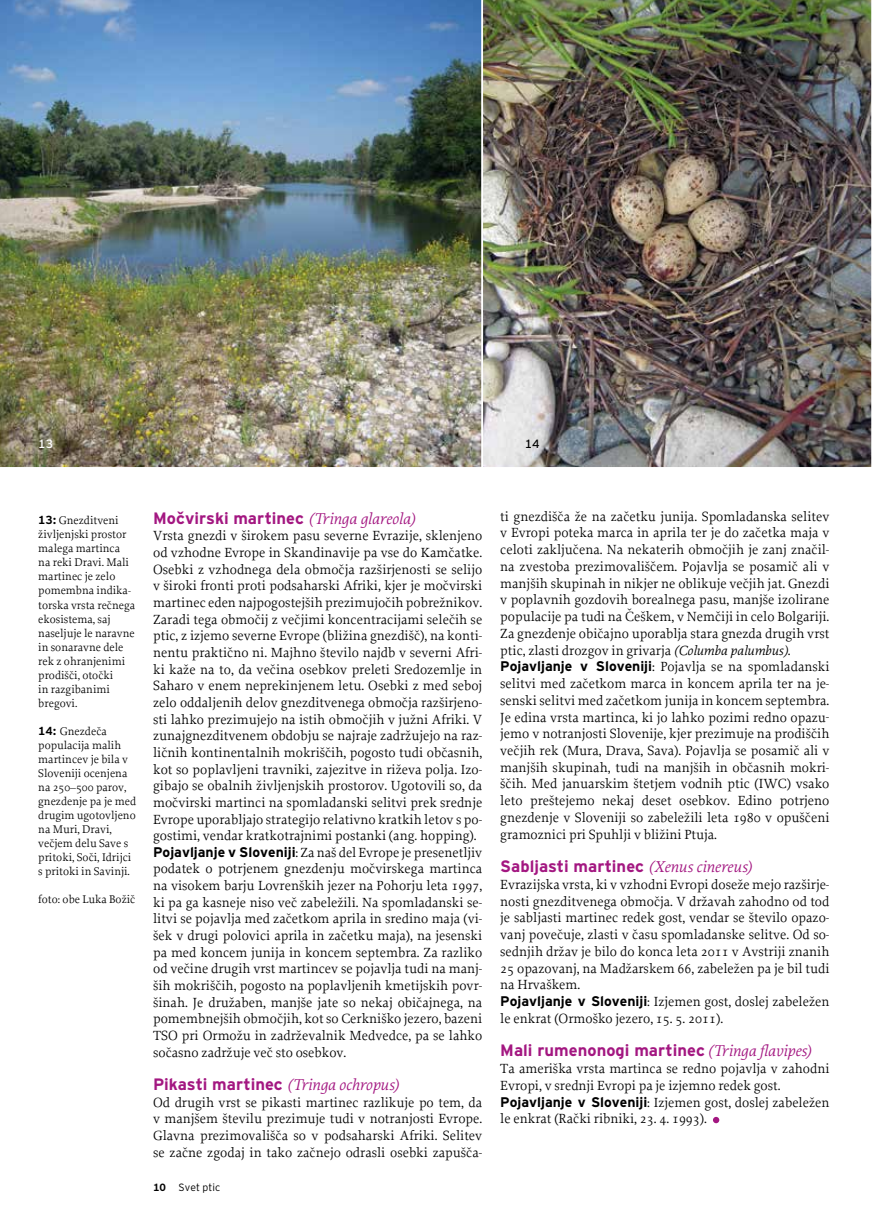
<style>
.page{position:relative;width:872px;height:1212px;background:#fff}
.page>*{position:absolute;margin:0;border:0;box-sizing:border-box;transform-origin:0 0}
.t1{font:700 16.5px "Interstate Bold Mono CE";letter-spacing:.005em;color:#a31781}
.t2{font:italic 16.5px "Proforma Book Italic CE";letter-spacing:-.005em;color:#a31781}
.t3{font:13.95px/16.6px "Proforma";color:#000}
.t4{font:500 12px "Interstate Regular Mono CE";color:#fff}
.t5{font:500 12px "Interstate Regular Mono CE";color:#000}
.t6{font:11.7px/14.1px "Proforma";color:#000}
.t7{font:300 10.5px "Interstate Light Mono CE";color:#000}
.s1{font-family:"Interstate Bold Mono CE";font-weight:700}
.s2{font-family:"Proforma Book Italic CE";font-weight:400;font-style:italic}
.s3{font-family:"Interstate Bold Mono CE";font-weight:700;font-style:normal}
.s4{font-family:"Proforma Book Italic CE";font-style:italic}
</style>
<div class="page">
<svg style="left:713px;top:1117px;width:6px;height:6px"></svg>
<img style="left:0;top:0;width:481px;height:467px">
<img style="left:481px;top:0;width:391px;height:467px">
<p class="t4" style="left:38px;top:437px;width:16px">13</p>
<p class="t5" style="left:524px;top:437px;width:16px">14</p>
<p class="t6" style="left:38px;top:513px;width:98px"><span class="s1">13:</span> Gnezditveni življenjski prostor malega martinca<br>na reki Dravi. Mali martinec je zelo pomembna indika&shy;torska vrsta rečnega ekosistema, saj naseljuje le naravne in sonaravne dele rek z ohranjenimi prodišči, otočki<br>in razgibanimi bregovi.</p>
<p class="t6" style="left:38px;top:724px;width:99px"><span class="s1">14:</span> Gnezdeča populacija malih martincev je bila v<br>Sloveniji ocenjena na 250–500 parov, gnezdenje pa je med drugim ugotovljeno na Muri, Dravi, večjem delu Save s pritoki, Soči, Idrijci s pritoki in Savinji.</p>
<p class="t6" style="left:38px;top:892px;width:99px">foto: obe Luka Božič</p>
<p class="t1" style="left:153px;top:509px;width:263px">Močvirski martinec <span class="s2">(Tringa glareola)</span></p>
<p class="t3" style="left:153px;top:527px;width:331px">Vrsta gnezdi v širokem pasu severne Evrazije, sklenjeno od vzhodne Evrope in Skandinavije pa vse do Kamčatke.<br>Osebki z vzhodnega dela območja razširjenosti se selijo v široki fronti proti podsaharski Afriki, kjer je močvirski martinec eden najpogostejših prezimujočih pobrežnikov.<br>Zaradi tega območij z večjimi koncentracijami selečih se ptic, z izjemo severne Evrope (bližina gnezdišč), na konti&shy;nentu praktično ni. Majhno število najdb v severni Afri&shy;ki kaže na to, da večina osebkov preleti Sredozemlje in Saharo v enem neprekinjenem letu. Osebki z med seboj zelo oddaljenih delov gnezditvenega območja razširjeno&shy;sti lahko prezimujejo na istih območjih v južni Afriki. V zunajgnezditvenem obdobju se najraje zadržujejo na raz&shy;ličnih kontinentalnih mokriščih, pogosto tudi občasnih, kot so poplavljeni travniki, zajezitve in riževa polja. Izo&shy;gibajo se obalnih življenjskih prostorov. Ugotovili so, da močvirski martinci na spomladanski selitvi prek srednje Evrope uporabljajo strategijo relativno kratkih letov s po&shy;gostimi, vendar kratkotrajnimi postanki (ang. hopping).<br><span class="s1">Pojavljanje v Sloveniji</span>: Za naš del Evrope je presenetljiv podatek o potrjenem gnezdenju močvirskega martinca na visokem barju Lovrenških jezer na Pohorju leta 1997, ki pa ga kasneje niso več zabeležili. Na spomladanski se&shy;litvi se pojavlja med začetkom aprila in sredino maja (vi&shy;šek v drugi polovici aprila in začetku maja), na jesenski pa med koncem junija in koncem septembra. Za razliko od večine drugih vrst martincev se pojavlja tudi na manj&shy;ših mokriščih, pogosto na poplavljenih kmetijskih povr&shy;šinah. Je družaben, manjše jate so nekaj običajnega, na pomembnejših območjih, kot so Cerkniško jezero, bazeni TSO pri Ormožu in zadrževalnik Medvedce, pa se lahko sočasno zadržuje več sto osebkov.</p>
<p class="t2" style="left:153px;top:1074px;width:247px"><span class="s3">Pikasti martinec</span> (Tringa ochropus)</p>
<p class="t3" style="left:153px;top:1094px;width:331px;text-align:justify">Od drugih vrst se pikasti martinec razlikuje po tem, da v manjšem številu prezimuje tudi v notranjosti Evrope.<br>Glavna prezimovališča so v podsaharski Afriki. Selitev se začne zgodaj in tako začnejo odrasli osebki zapušča-</p>
<p class="t7" style="left:153px;top:1181px;width:69px"><span class="s1">10</span> Svet ptic</p>
<p class="t3" style="left:500px;top:507px;width:331px">ti gnezdišča že na začetku junija. Spomladanska selitev v Evropi poteka marca in aprila ter je do začetka maja v celoti zaključena. Na nekaterih območjih je zanj značil&shy;na zvestoba prezimovališčem. Pojavlja se posamič ali v manjših skupinah in nikjer ne oblikuje večjih jat. Gnezdi v poplavnih gozdovih borealnega pasu, manjše izolirane populacije pa tudi na Češkem, v Nemčiji in celo Bolgariji.<br>Za gnezdenje običajno uporablja stara gnezda drugih vrst ptic, zlasti drozgov in grivarja <span class="s4">(Columba palumbus)</span>.<br><span class="s1">Pojavljanje v Sloveniji</span>: Pojavlja se na spomladanski selitvi med začetkom marca in koncem aprila ter na je&shy;senski selitvi med začetkom junija in koncem septembra.<br>Je edina vrsta martinca, ki jo lahko pozimi redno opazu&shy;jemo v notranjosti Slovenije, kjer prezimuje na prodiščih večjih rek (Mura, Drava, Sava). Pojavlja se posamič ali v manjših skupinah, tudi na manjših in občasnih mokri&shy;ščih. Med januarskim štetjem vodnih ptic (IWC) vsako leto preštejemo nekaj deset osebkov. Edino potrjeno gnezdenje v Sloveniji so zabeležili leta 1980 v opuščeni gramoznici pri Spuhlji v bližini Ptuja.</p>
<p class="t1" style="left:500px;top:857px;width:253px">Sabljasti martinec <span class="s2">(Xenus cinereus)</span></p>
<p class="t3" style="left:500px;top:876px;width:331px">Evrazijska vrsta, ki v vzhodni Evropi doseže mejo razširje&shy;nosti gnezditvenega območja. V državah zahodno od tod je sabljasti martinec redek gost, vendar se število opazo&shy;vanj povečuje, zlasti v času spomladanske selitve. Od so&shy;sednjih držav je bilo do konca leta 2011 v Avstriji znanih 25 opazovanj, na Madžarskem 66, zabeležen pa je bil tudi na Hrvaškem.<br><span class="s1">Pojavljanje v Sloveniji</span>: Izjemen gost, doslej zabeležen le enkrat (Ormoško jezero, 15. 5. 2011).</p>
<p class="t1" style="left:500px;top:1041px;width:312px">Mali rumenonogi martinec <span class="s2">(Tringa flavipes)</span></p>
<p class="t3" style="left:500px;top:1060px;width:331px">Ta ameriška vrsta martinca se redno pojavlja v zahodni Evropi, v srednji Evropi pa je izjemno redek gost.<br><span class="s1">Pojavljanje v Sloveniji</span>: Izjemen gost, doslej zabeležen le enkrat (Rački ribniki, 23. 4. 1993).</p>
</div>
